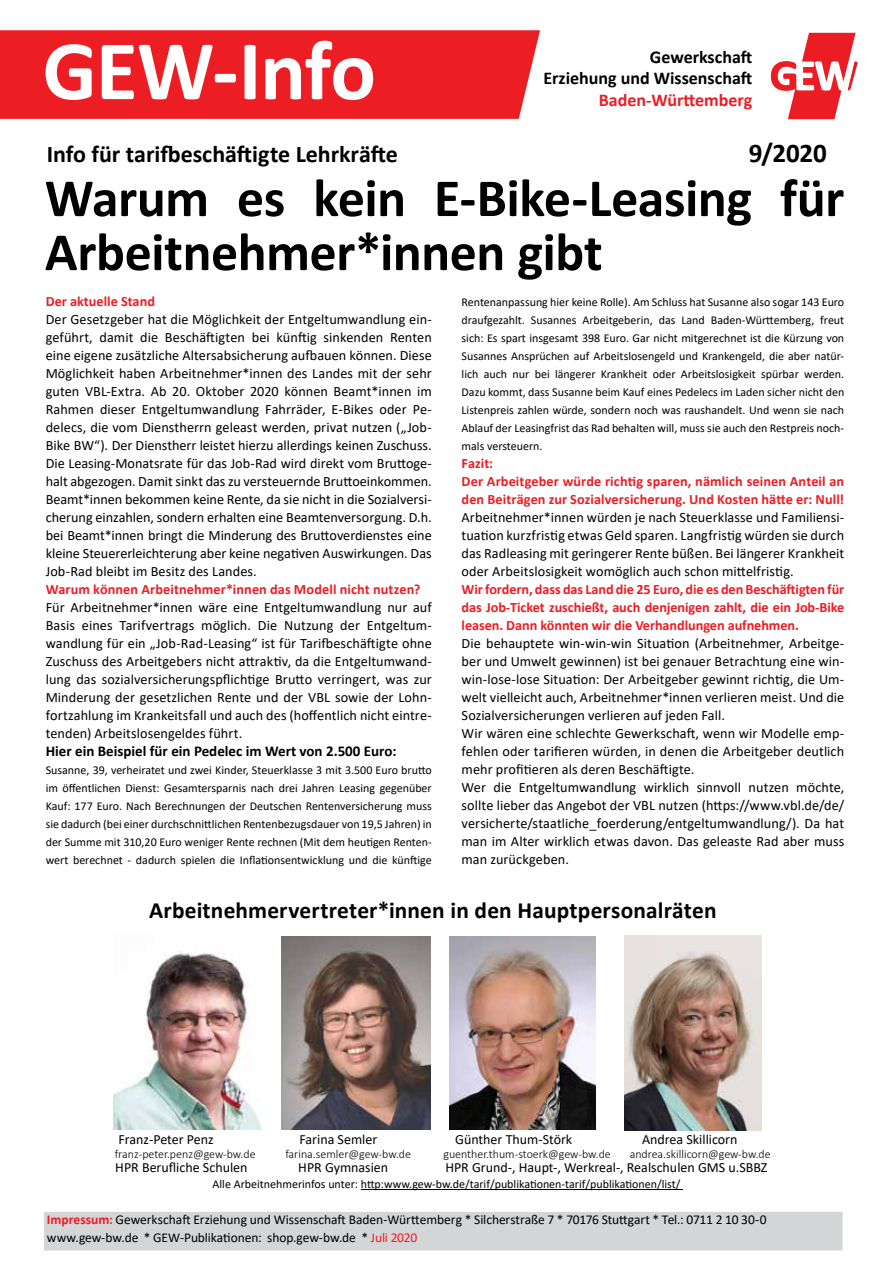
<style>
.page{position:relative;width:893px;height:1263px;background:#fff}
.page>*{position:absolute;margin:0;border:0;box-sizing:border-box;transform-origin:0 0}
.t1{font:700 85.5px "Calibri";letter-spacing:-.015em;color:#fff}
.t2{font:700 54px/54px "Calibri";letter-spacing:-.01em;color:#000}
.t3{font:700 27px "Calibri";color:#000}
.t4{font:700 24px "Calibri";letter-spacing:-.005em;color:#000}
.t5{font:700 23.4px "Calibri";letter-spacing:.005em;color:#000}
.t6{font:700 18px/21.6px "Calibri";color:#000;text-align:right}
.t7{font:700 18px "Calibri";color:#ed1d24}
.t8{font:700 15px "Calibri";color:#000}
.t9{font:14.25px/18px "Calibri";letter-spacing:.005em;color:#000;text-align:justify}
.t10{font:700 14.25px/18px "Calibri";letter-spacing:.005em;color:#ed1d24}
.t11{font:13.95px "Calibri";color:#000}
.t12{font:13.5px/18px "Calibri";letter-spacing:-.005em;color:#000}
.t13{font:12px/18px "Calibri";color:#000;text-align:justify}
.t14{font:300 12px "Calibri";color:#000}
.s1{font-weight:700;color:#ed1d24}
.s2{color:#ed1d24}
</style>
<div class="page">
<div style="left:0;top:30px;width:540px;height:89px;background:#ed1d24"></div>
<svg style="left:771px;top:33px;width:86px;height:86px"></svg>
<div style="left:43px;top:1211px;width:800px;height:40px;background:#d3d5d6"></div>
<div style="left:43px;top:1210px;width:801px;height:42px;border:2px solid #fff"></div>
<img style="left:282px;top:936px;width:149px;height:194px">
<img style="left:114px;top:953px;width:149px;height:177px">
<img style="left:450px;top:936px;width:146px;height:194px">
<img style="left:624px;top:936px;width:137px;height:194px">
<hr style="left:361px;top:1189px;width:322px;height:1px;background:#000">
<h1 class="t1" style="left:43px;top:10px;width:335px">GEW-Info</h1>
<p class="t6" style="left:543px;top:46px;width:210px">Gewerkschaft<br>Erziehung und Wissenschaft</p>
<p class="t7" style="left:599px;top:87px;width:155px">Baden-Württemberg</p>
<h3 class="t4" style="left:47px;top:137px;width:353px">Info für tarifbeschäftigte Lehrkräfte</h3>
<h3 class="t3" style="left:749px;top:134px;width:79px">9/2020</h3>
<h2 class="t2" style="left:45px;top:170px;width:801px">Warum es kein E-Bike-Leasing für<br>Arbeitnehmer*innen gibt</h2>
<p class="t10" style="left:46px;top:292px;width:111px">Der aktuelle Stand</p>
<p class="t9" style="left:46px;top:310px;width:388px">Der Gesetzgeber hat die Möglichkeit der Entgeltumwandlung ein&shy;geführt, damit die Beschäftigten bei künftig sinkenden Renten eine eigene zusätzliche Altersabsicherung aufbauen können. Diese Möglichkeit haben Arbeitnehmer*innen des Landes mit der sehr guten VBL-Extra. Ab 20. Oktober 2020 können Beamt*innen im Rahmen dieser Entgeltumwandlung Fahrräder, E-Bikes oder Pe&shy;delecs, die vom Dienstherrn geleast werden, privat nutzen („Job-Bike BW“). Der Dienstherr leistet hierzu allerdings keinen Zuschuss.<br>Die Leasing-Monatsrate für das Job-Rad wird direkt vom Bruttoge&shy;halt abgezogen. Damit sinkt das zu versteuernde Bruttoeinkommen.<br>Beamt*innen bekommen keine Rente, da sie nicht in die Sozialversi&shy;cherung einzahlen, sondern erhalten eine Beamtenversorgung. D.h. bei Beamt*innen bringt die Minderung des Bruttoverdienstes eine kleine Steuererleichterung aber keine negativen Auswirkungen. Das Job-Rad bleibt im Besitz des Landes.</p>
<p class="t10" style="left:46px;top:580px;width:376px">Warum können Arbeitnehmer*innen das Modell nicht nutzen?</p>
<p class="t9" style="left:46px;top:598px;width:388px">Für Arbeitnehmer*innen wäre eine Entgeltumwandlung nur auf Basis eines Tarifvertrags möglich. Die Nutzung der Entgeltum&shy;wandlung für ein „Job-Rad-Leasing“ ist für Tarifbeschäftigte ohne Zuschuss des Arbeitgebers nicht attraktiv, da die Entgeltumwand&shy;lung das sozialversicherungspflichtige Brutto verringert, was zur Minderung der gesetzlichen Rente und der VBL sowie der Lohn&shy;fortzahlung im Krankeitsfall und auch des (hoffentlich nicht eintre&shy;tenden) Arbeitslosengeldes führt.</p>
<p class="t8" style="left:46px;top:740px;width:352px">Hier ein Beispiel für ein Pedelec im Wert von 2.500 Euro:</p>
<p class="t13" style="left:46px;top:761px;width:388px">Susanne, 39, verheiratet und zwei Kinder, Steuerklasse 3 mit 3.500 Euro brutto im öffentlichen Dienst: Gesamtersparnis nach drei Jahren Leasing gegenüber Kauf: 177 Euro. Nach Berechnungen der Deutschen Rentenversicherung muss sie dadurch (bei einer durchschnittlichen Rentenbezugsdauer von 19,5 Jahren) in der Summe mit 310,20 Euro weniger Rente rechnen (Mit dem heutigen Renten&shy;wert berechnet - dadurch spielen die Inflationsentwicklung und die künftige</p>
<p class="t13" style="left:462px;top:293px;width:384px">Rentenanpassung hier keine Rolle). Am Schluss hat Susanne also sogar 143 Euro draufgezahlt. Susannes Arbeitgeberin, das Land Baden-Württemberg, freut sich: Es spart insgesamt 398 Euro. Gar nicht mitgerechnet ist die Kürzung von Susannes Ansprüchen auf Arbeitslosengeld und Krankengeld, die aber natür&shy;lich auch nur bei längerer Krankheit oder Arbeitslosigkeit spürbar werden.<br>Dazu kommt, dass Susanne beim Kauf eines Pedelecs im Laden sicher nicht den Listenpreis zahlen würde, sondern noch was raushandelt. Und wenn sie nach Ablauf der Leasingfrist das Rad behalten will, muss sie auch den Restpreis noch&shy;mals versteuern.</p>
<p class="t10" style="left:462px;top:454px;width:384px">Fazit:<br>Der Arbeitgeber würde richtig sparen, nämlich seinen Anteil an den Beiträgen zur Sozialversicherung. Und Kosten hätte er: Null!</p>
<p class="t9" style="left:462px;top:508px;width:384px">Arbeitnehmer*innen würden je nach Steuerklasse und Familiensi&shy;tuation kurzfristig etwas Geld sparen. Langfristig würden sie durch das Radleasing mit geringerer Rente büßen. Bei längerer Krankheit oder Arbeitslosigkeit womöglich auch schon mittelfristig.</p>
<p class="t10" style="left:462px;top:580px;width:384px;text-align:justify">Wir fordern, dass das Land die 25 Euro, die es den Beschäftigten für das Job-Ticket zuschießt, auch denjenigen zahlt, die ein Job-Bike leasen. Dann könnten wir die Verhandlungen aufnehmen.</p>
<p class="t9" style="left:462px;top:634px;width:384px;text-align:left">Die behauptete win-win-win Situation (Arbeitnehmer, Arbeitge&shy;ber und Umwelt gewinnen) ist bei genauer Betrachtung eine win&shy;win-lose-lose Situation: Der Arbeitgeber gewinnt richtig, die Um&shy;welt vielleicht auch, Arbeitnehmer*innen verlieren meist. Und die Sozialversicherungen verlieren auf jeden Fall.<br>Wir wären eine schlechte Gewerkschaft, wenn wir Modelle emp&shy;fehlen oder tarifieren würden, in denen die Arbeitgeber deutlich mehr profitieren als deren Beschäftigte.<br>Wer die Entgeltumwandlung wirklich sinnvoll nutzen möchte, sollte lieber das Angebot der VBL nutzen (https://www.vbl.de/de/ versicherte/staatliche_foerderung/entgeltumwandlung/). Da hat man im Alter wirklich etwas davon. Das geleaste Rad aber muss man zurückgeben.</p>
<h3 class="t5" style="left:149px;top:894px;width:569px">Arbeitnehmervertreter*innen in den Hauptpersonalräten</h3>
<p class="t11" style="left:118px;top:1130px;width:97px">Franz-Peter Penz</p>
<p class="t11" style="left:299px;top:1130px;width:79px">Farina Semler</p>
<p class="t11" style="left:455px;top:1130px;width:119px">Günther Thum-Störk</p>
<p class="t11" style="left:642px;top:1130px;width:97px">Andrea Skillicorn</p>
<p class="t14" style="left:115px;top:1147px;width:142px">franz-peter.penz@gew-bw.de</p>
<p class="t14" style="left:285px;top:1147px;width:127px">farina.semler@gew-bw.de</p>
<p class="t14" style="left:443px;top:1147px;width:169px">guenther.thum-stoerk@gew-bw.de</p>
<p class="t14" style="left:630px;top:1147px;width:143px">andrea.skillicorn@gew-bw.de</p>
<p class="t11" style="left:115px;top:1158px;width:134px">HPR Berufliche Schulen</p>
<p class="t11" style="left:298px;top:1158px;width:92px">HPR Gymnasien</p>
<p class="t11" style="left:445px;top:1158px;width:324px">HPR Grund-, Haupt-, Werkreal-, Realschulen GMS u.SBBZ</p>
<p class="t13" style="left:213px;top:1175px;width:469px">Alle Arbeitnehmerinfos unter: http:www.gew-bw.de/tarif/publikationen-tarif/publikationen/list/</p>
<p class="t12" style="left:47px;top:1210px;width:721px"><span class="s1">Impressum:</span> Gewerkschaft Erziehung und Wissenschaft Baden-Württemberg * Silcherstraße 7 * 70176 Stuttgart * Tel.: 0711 2 10 30-0 www.gew-bw.de * GEW-Publikationen: shop.gew-bw.de * <span class="s2">Juli 2020</span></p>
</div>
